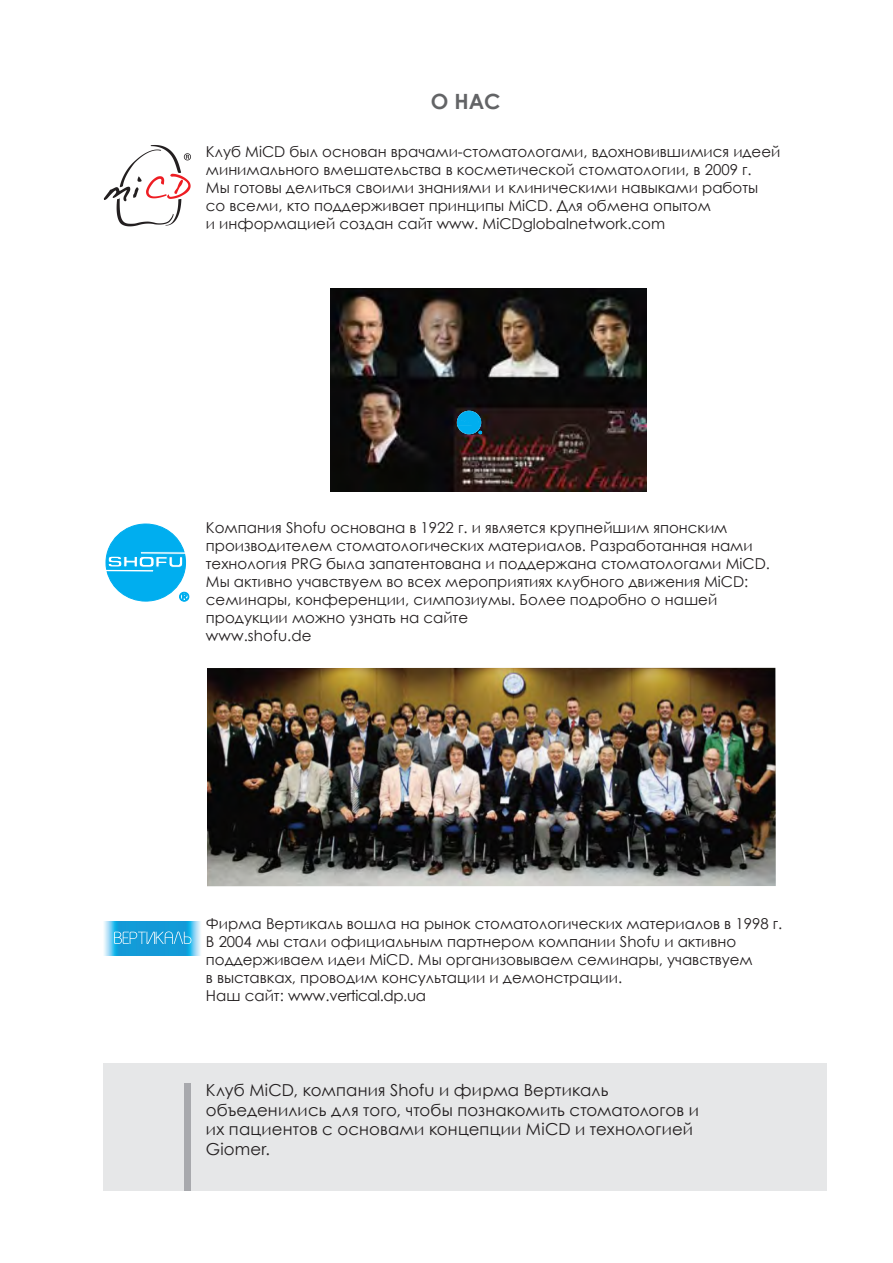
<style>
.page{position:relative;width:893px;height:1263px;background:#fff}
.page>*{position:absolute;margin:0;border:0;box-sizing:border-box;transform-origin:0 0}
.t1{font:700 21px "Century Gothic";color:#636466}
.t2{font:16.5px/19.8px "Century Gothic";letter-spacing:.01em;color:#231f20}
.t3{font:15px/18px "Century Gothic";color:#231f20}
</style>
<div class="page">
<svg style="left:106px;top:524px;width:83px;height:77px"></svg>
<svg style="left:104px;top:145px;width:87px;height:81px"></svg>
<div style="left:185px;top:1083px;width:6px;height:108px;background:#a8a9ad"></div>
<img style="left:104px;top:921px;width:97px;height:35px">
<svg style="left:114px;top:931px;width:77px;height:13px"></svg>
<img style="left:331px;top:289px;width:315px;height:202px">
<img style="left:207px;top:668px;width:569px;height:218px">
<svg style="left:457px;top:411px;width:25px;height:23px"></svg>
<h1 class="t1" style="left:431px;top:86px;width:71px">О НАС</h1>
<p class="t3" style="left:206px;top:142px;width:576px">Клуб MiCD был основан врачами-стоматологами, вдохновившимися идеей минимального вмешательства в косметической стоматологии, в 2009 г.<br>Мы готовы делиться своими знаниями и клиническими навыками работы со всеми, кто поддерживает принципы MiCD. Для обмена опытом<br>и информацией создан сайт www. MiCDglobalnetwork.com</p>
<p class="t3" style="left:206px;top:518px;width:566px">Компания Shofu основана в 1922 г. и является крупнейшим японским производителем стоматологических материалов. Разработанная нами технология PRG была запатентована и поддержана стоматологами MiCD.<br>Мы активно учавствуем во всех мероприятиях клубного движения MiCD: семинары, конференции, симпозиумы. Более подробно о нашей продукции можно узнать на сайте<br>www.shofu.de</p>
<p class="t3" style="left:206px;top:914px;width:578px">Фирма Вертикаль вошла на рынок стоматологических материалов в 1998 г.<br>В 2004 мы стали официальным партнером компании Shofu и активно поддерживаем идеи MiCD. Мы организовываем семинары, учавствуем<br>в выставках, проводим консультации и демонстрации.<br>Наш сайт: www.vertical.dp.ua</p>
<p class="t2" style="left:206px;top:1080px;width:494px">Клуб MiCD, компания Shofu и фирма Вертикаль объеденились для того, чтобы познакомить стоматологов и их пациентов с основами концепции MiCD и технологией Giomer.</p>
</div>
